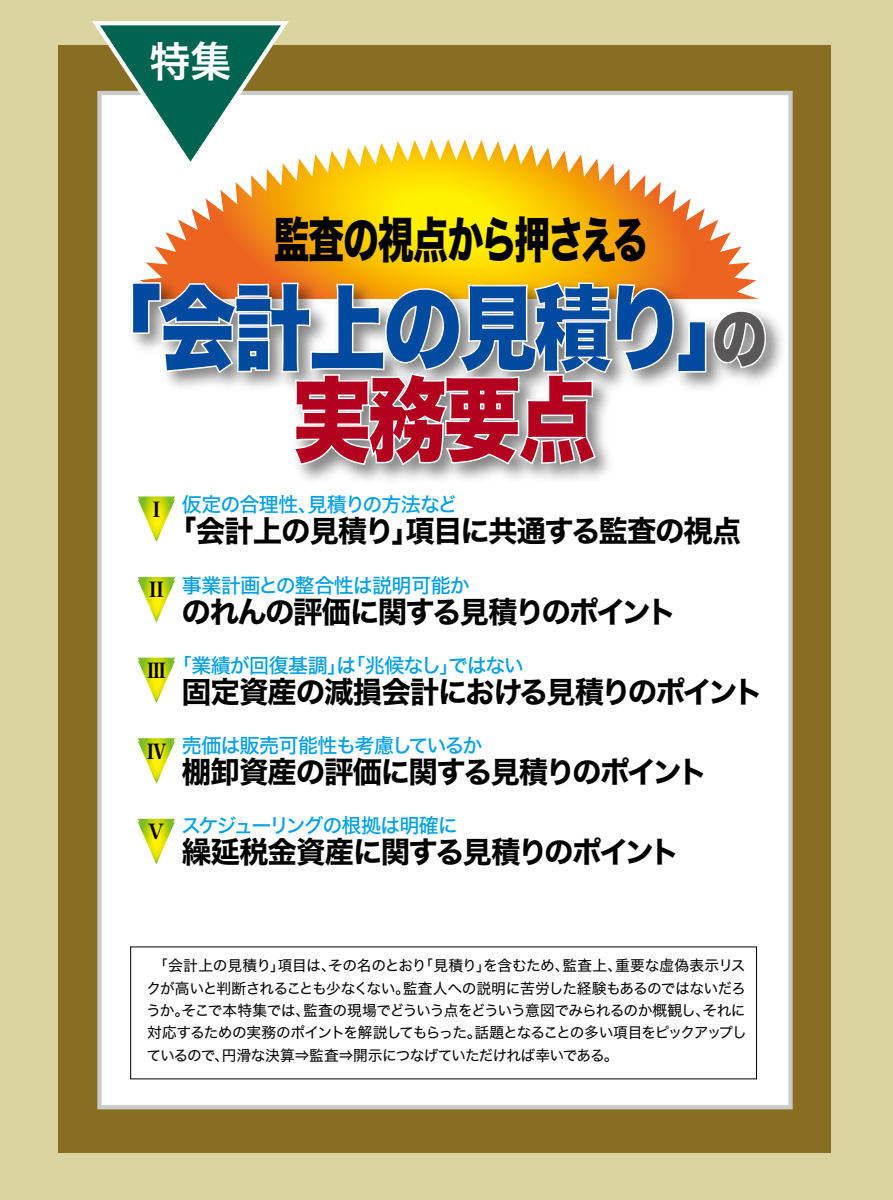
<style>
.page{position:relative;width:893px;height:1200px;background:#fff}
.page>*{position:absolute;margin:0;border:0;box-sizing:border-box;transform-origin:0 0}
.t1{font:92.55px "Hira Kaku Std W9";letter-spacing:-.05em;color:#004ba0;scale:.85 1}
.t2{font:92.55px "Hira Kaku Std W9";color:#b2001e;scale:.85 1}
.t3{font:64.8px "Hira Kaku Std W9";color:#595757;scale:.85 1}
.t4{font:48.9px "Hira Kaku Std N W8";letter-spacing:-.045em;color:#000;scale:.73 1}
.t5{font:29.7px "Hira Kaku Std W7";letter-spacing:-.055em;color:#000}
.t6{font:italic 24px "Hira Kaku Std N W6";color:#fff}
.t7{font:20.25px "Hira Kaku Std W5";letter-spacing:-.05em;color:#00a0e9}
.t8{font:20.25px "Hira Kaku Std W5";letter-spacing:-.025em;color:#00a0e9}
.t9{font:20.25px "Hira Kaku Std W5";letter-spacing:-.08em;color:#00a0e9}
.t10{font:20.25px "Hira Min Std N W7";color:#000}
.t11{font:14.85px/22.4px "Hira Kaku Std W4";letter-spacing:-.05em;color:#000}
.t12{font:14.85px "Hira Kaku Std W4";letter-spacing:-.03em;color:#000}
.t13{font:14.85px "Hira Kaku Std W4";letter-spacing:-.08em;color:#000}
.t14{font:14.85px "Hira Kaku Std W4";letter-spacing:.01em;color:#000}
.t15{font:14.85px "Hira Kaku Std W4";letter-spacing:.005em;color:#000}
.s1{font-family:"Hira Kaku Std W6";font-style:normal;font-size:41.4px}
.s2{font-size:92.55px;color:#004ba0}
</style>
<div class="page">
<div style="left:0;top:0;width:893px;height:1199px;background:#dad4a0"></div>
<div style="left:58px;top:45px;width:772px;height:1107px;background:#876e22"></div>
<div style="left:99px;top:93px;width:691px;height:1013px;background:#fff"></div>
<div style="left:97px;top:91px;width:696px;height:1018px;border:4px solid #c9caca"></div>
<svg style="left:92px;top:21px;width:201px;height:152px"></svg>
<svg style="left:138px;top:139px;width:613px;height:132px"></svg>
<img style="left:142px;top:271px;width:650px;height:266px">
<svg style="left:132px;top:280px;width:635px;height:186px"></svg>
<svg style="left:138px;top:496px;width:37px;height:46px"></svg>
<svg style="left:138px;top:577px;width:37px;height:45px"></svg>
<svg style="left:138px;top:657px;width:37px;height:46px"></svg>
<svg style="left:138px;top:818px;width:37px;height:46px"></svg>
<svg style="left:138px;top:738px;width:37px;height:45px"></svg>
<h3 class="t6" style="left:149px;top:35px;width:163px"><span class="s1">特集</span>フラッシュ</h3>
<h3 class="t4" style="left:274px;top:213px;width:515px">監査の視点から押さえる</h3>
<h1 class="t1" style="left:83px;top:276px;width:709px">「会計上の見積り</h1>
<h1 class="t2" style="left:293px;top:368px;width:359px">実務要点</h1>
<h2 class="t3" style="left:676px;top:302px;width:108px">の<span class="s2">」</span></h2>
<h3 class="t10" style="left:146px;top:494px;width:22px">Ⅰ</h3>
<h3 class="t10" style="left:146px;top:575px;width:22px">Ⅱ</h3>
<h3 class="t10" style="left:146px;top:655px;width:22px">Ⅲ</h3>
<h3 class="t10" style="left:146px;top:736px;width:22px">Ⅳ</h3>
<h3 class="t10" style="left:146px;top:816px;width:22px">Ⅴ</h3>
<h3 class="t7" style="left:182px;top:489px;width:277px">仮定の合理性見積りの方法など</h3>
<h3 class="t7" style="left:298px;top:489px;width:22px">、</h3>
<h3 class="t5" style="left:167px;top:508px;width:576px">「会計上の見積り項目に共通する監査の視点</h3>
<h3 class="t5" style="left:392px;top:508px;width:31px">」</h3>
<h3 class="t8" style="left:182px;top:569px;width:289px">事業計画との整合性は説明可能か</h3>
<h3 class="t5" style="left:181px;top:588px;width:496px">のれんの評価に関する見積りのポイント</h3>
<h3 class="t7" style="left:172px;top:649px;width:354px">「業績が回復基調 「は」 兆候なしではない</h3>
<h3 class="t7" style="left:439px;top:649px;width:22px">」</h3>
<h3 class="t5" style="left:182px;top:668px;width:583px">固定資産の減損会計における見積りのポイント</h3>
<h3 class="t7" style="left:182px;top:730px;width:302px">売価は販売可能性も考慮しているか</h3>
<h3 class="t5" style="left:182px;top:748px;width:527px">棚卸資産の評価に関する見積りのポイント</h3>
<h3 class="t9" style="left:181px;top:810px;width:278px">スケジューリングの根拠は明確に</h3>
<h3 class="t5" style="left:182px;top:828px;width:499px">繰延税金資産に関する見積りのポイント</h3>
<p class="t11" style="left:328px;top:954px;width:100px">その名のとおり</p>
<p class="t14" style="left:615px;top:954px;width:132px">重要な虚偽表示リス</p>
<p class="t15" style="left:153px;top:954px;width:133px">「会計上の見積り」</p>
<p class="t12" style="left:418px;top:954px;width:153px">「見積りを含むため、</p>
<p class="t11" style="left:562px;top:954px;width:61px">監査上、</p>
<p class="t11" style="left:278px;top:954px;width:59px">項目は、</p>
<p class="t11" style="left:476px;top:954px;width:16px">」</p>
<p class="t11" style="left:303px;top:976px;width:444px;text-indent:-157px">クが高いと判断されることも少なくない。<br>監査の現場でどういう点をどういう意図でみられるのか概観しそれに</p>
<p class="t12" style="left:403px;top:976px;width:345px">監査人への説明に苦労した経験もあるのではないだろ</p>
<p class="t12" style="left:182px;top:999px;width:130px">そこで本特集では、</p>
<p class="t11" style="left:146px;top:999px;width:44px">うか。</p>
<p class="t11" style="left:695px;top:999px;width:16px">、</p>
<p class="t11" style="left:147px;top:1021px;width:474px">対応するための実務のポイントを解説してもらった。<br>ているので円滑な決算⇒監査⇒開示につなげていただければ幸いである。</p>
<p class="t13" style="left:474px;top:1021px;width:274px">話題となることの多い項目をピックアップし</p>
<p class="t11" style="left:215px;top:1043px;width:16px">、</p>
</div>
